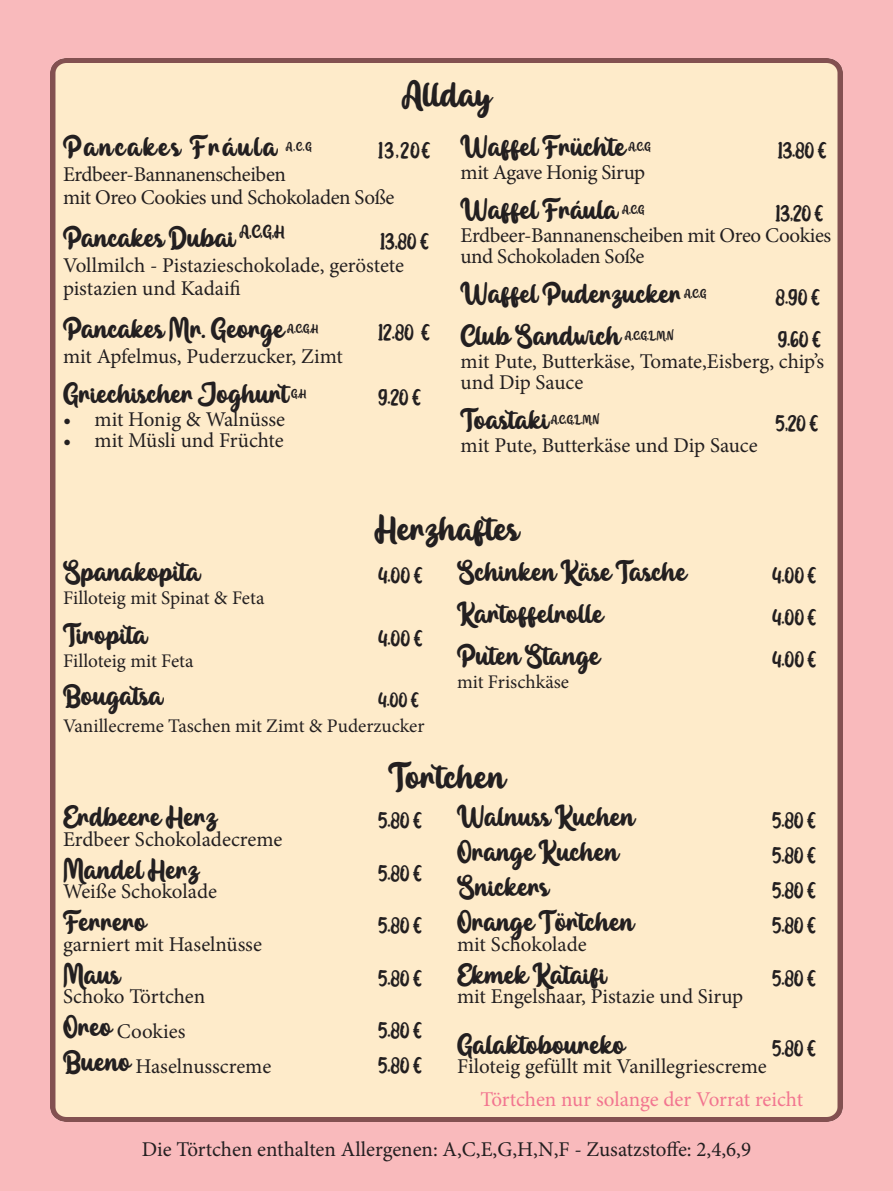
<style>
.page{position:relative;width:893px;height:1191px;background:#f9babc}
.page>*{position:absolute;margin:0;border:0;box-sizing:border-box;transform-origin:0 0}
.t1{font:42px "Maybe";color:#231f20}
.t2{font:33.25px "Maybe";color:#231f20}
.t3{font:33.25px "Maybe";letter-spacing:.07em;color:#231f20}
.t4{font:22.75px "Maybe";letter-spacing:-.015em;color:#231f20}
.t5{font:21px/21px "Minion Pro";letter-spacing:-.005em;color:#231f20}
.t6{font:21px "Minion Pro";letter-spacing:-.005em;color:#f27590}
.t7{font:21px "Minion Pro";letter-spacing:-.025em;color:#231f20}
.t8{font:21px "Maybe";color:#231f20}
.t9{font:19.25px "Minion Pro";color:#231f20}
.t10{font:13.3px "Maybe";color:#231f20}
.s1{font-family:"Maybe";font-size:33.25px}
</style>
<div class="page">
<div style="left:51px;top:58px;width:791px;height:1063px;background:#feebca"></div>
<p class="t1" style="left:402px;top:70px;width:91px">Allday</p>
<p class="t3" style="left:63px;top:127px;width:214px">Pancakes Fráula</p>
<p class="t10" style="left:286px;top:138px;width:27px">A,C,G</p>
<p class="t4" style="left:378px;top:137px;width:54px">13,20€</p>
<p class="t5" style="left:63px;top:164px;width:225px">Erdbeer-Bannanenscheiben</p>
<p class="t5" style="left:63px;top:187px;width:333px">mit Oreo Cookies und Schokoladen Soße</p>
<p class="t2" style="left:63px;top:218px;width:223px">Pancakes Dubai <sup>A,C,G,H</sup></p>
<p class="t4" style="left:380px;top:228px;width:50px">13,80 €</p>
<p class="t5" style="left:63px;top:254px;width:343px;line-height:22.8px">Vollmilch - Pistazieschokolade, geröstete pistazien und Kadaifi</p>
<p class="t2" style="left:63px;top:309px;width:222px">Pancakes Mr. George</p>
<p class="t10" style="left:287px;top:320px;width:33px">A,C,G,H</p>
<p class="t4" style="left:378px;top:319px;width:53px">12.80 €</p>
<p class="t5" style="left:63px;top:346px;width:281px">mit Apfelmus, Puderzucker, Zimt</p>
<p class="t2" style="left:63px;top:374px;width:226px">Griechischer Joghurt</p>
<p class="t10" style="left:291px;top:385px;width:17px">G,H</p>
<p class="t4" style="left:378px;top:384px;width:44px">9.20 €</p>
<p class="t5" style="left:63px;top:409px;width:224px">• mit Honig &amp; Walnüsse</p>
<p class="t5" style="left:63px;top:430px;width:222px">• mit Müsli und Früchte</p>
<p class="t2" style="left:461px;top:127px;width:166px">Waffel Früchte</p>
<p class="t10" style="left:628px;top:138px;width:24px">A,C,G</p>
<p class="t4" style="left:778px;top:137px;width:51px">13.80 €</p>
<p class="t7" style="left:461px;top:158px;width:186px">mit Agave Honig Sirup</p>
<p class="t2" style="left:461px;top:190px;width:158px">Waffel Fráula</p>
<p class="t10" style="left:622px;top:201px;width:24px">A,C,G</p>
<p class="t4" style="left:776px;top:200px;width:49px">13,20 €</p>
<p class="t5" style="left:461px;top:225px;width:372px">Erdbeer-Bannanenscheiben mit Oreo Cookies und Schokoladen Soße</p>
<p class="t2" style="left:461px;top:274px;width:222px">Waffel Puderzucker</p>
<p class="t10" style="left:684px;top:285px;width:24px">A,C,G</p>
<p class="t4" style="left:776px;top:284px;width:46px">8.90 €</p>
<p class="t2" style="left:461px;top:316px;width:161px">Club Sandwich</p>
<p class="t10" style="left:625px;top:327px;width:50px">A,C,G,L,M,N</p>
<p class="t4" style="left:778px;top:326px;width:45px">9.60 €</p>
<p class="t5" style="left:461px;top:351px;width:365px">mit Pute, Butterkäse, Tomate,Eisberg, chip’s und Dip Sauce</p>
<p class="t2" style="left:461px;top:400px;width:89px">Toastaki</p>
<p class="t10" style="left:551px;top:411px;width:50px">A,C,G,L,M,N</p>
<p class="t4" style="left:776px;top:410px;width:44px">5,20 €</p>
<p class="t5" style="left:461px;top:435px;width:299px">mit Pute, Butterkäse und Dip Sauce</p>
<p class="t1" style="left:374px;top:504px;width:146px">Herzhaftes</p>
<p class="t2" style="left:63px;top:551px;width:138px">Spanakopita</p>
<p class="t4" style="left:378px;top:561px;width:46px">4.00 €</p>
<p class="t9" style="left:63px;top:584px;width:203px">Filloteig mit Spinat &amp; Feta</p>
<p class="t2" style="left:63px;top:614px;width:85px">Tiropita</p>
<p class="t4" style="left:378px;top:624px;width:46px">4.00 €</p>
<p class="t9" style="left:63px;top:647px;width:132px">Filloteig mit Feta</p>
<p class="t2" style="left:63px;top:675px;width:101px">Bougatsa</p>
<p class="t8" style="left:378px;top:687px;width:42px">4.00 €</p>
<p class="t9" style="left:63px;top:712px;width:363px">Vanillecreme Taschen mit Zimt &amp; Puderzucker</p>
<p class="t2" style="left:457px;top:551px;width:231px">Schinken Käse Tasche</p>
<p class="t4" style="left:772px;top:561px;width:46px">4.00 €</p>
<p class="t2" style="left:457px;top:593px;width:147px">Kartoffelrolle</p>
<p class="t4" style="left:772px;top:603px;width:46px">4.00 €</p>
<p class="t2" style="left:457px;top:635px;width:144px">Puten Stange</p>
<p class="t4" style="left:772px;top:645px;width:46px">4.00 €</p>
<p class="t9" style="left:457px;top:668px;width:114px">mit Frischkäse</p>
<p class="t1" style="left:388px;top:752px;width:118px">Tortchen</p>
<p class="t2" style="left:63px;top:797px;width:155px">Erdbeere Herz</p>
<p class="t4" style="left:378px;top:807px;width:45px">5.80 €</p>
<p class="t5" style="left:63px;top:828px;width:221px">Erdbeer Schokoladecreme</p>
<p class="t2" style="left:63px;top:849px;width:137px">Mandel Herz</p>
<p class="t4" style="left:378px;top:859px;width:45px">5.80 €</p>
<p class="t5" style="left:63px;top:881px;width:156px">Weiße Schokolade</p>
<p class="t2" style="left:63px;top:902px;width:84px">Ferrero</p>
<p class="t4" style="left:378px;top:912px;width:45px">5.80 €</p>
<p class="t5" style="left:63px;top:933px;width:201px">garniert mit Haselnüsse</p>
<p class="t2" style="left:63px;top:954px;width:58px">Maus</p>
<p class="t4" style="left:378px;top:964px;width:45px">5.80 €</p>
<p class="t5" style="left:63px;top:986px;width:144px">Schoko Törtchen</p>
<p class="t5" style="left:63px;top:1021px;width:124px"><span class="s1">Oreo</span> Cookies</p>
<p class="t4" style="left:378px;top:1017px;width:45px">5.80 €</p>
<p class="t5" style="left:63px;top:1056px;width:210px"><span class="s1">Bueno</span> Haselnusscreme</p>
<p class="t4" style="left:378px;top:1052px;width:45px">5.80 €</p>
<p class="t2" style="left:457px;top:797px;width:179px">Walnuss Kuchen</p>
<p class="t4" style="left:772px;top:807px;width:45px">5.80 €</p>
<p class="t2" style="left:457px;top:832px;width:162px">Orange Kuchen</p>
<p class="t4" style="left:772px;top:842px;width:45px">5.80 €</p>
<p class="t2" style="left:457px;top:867px;width:93px">Snickers</p>
<p class="t4" style="left:772px;top:877px;width:45px">5.80 €</p>
<p class="t2" style="left:457px;top:902px;width:178px">Orange Törtchen</p>
<p class="t4" style="left:772px;top:912px;width:45px">5.80 €</p>
<p class="t5" style="left:457px;top:933px;width:131px">mit Schokolade</p>
<p class="t2" style="left:457px;top:954px;width:150px">Ekmek Kataifi</p>
<p class="t4" style="left:772px;top:964px;width:45px">5.80 €</p>
<p class="t5" style="left:457px;top:986px;width:288px">mit Engelshaar, Pistazie und Sirup</p>
<p class="t2" style="left:457px;top:1024px;width:169px">Galaktoboureko</p>
<p class="t4" style="left:772px;top:1034px;width:45px">5.80 €</p>
<p class="t5" style="left:457px;top:1056px;width:311px">Filoteig gefüllt mit Vanillegriescreme</p>
<p class="t6" style="left:480px;top:1084px;width:324px">Törtchen nur solange der Vorrat reicht</p>
<p class="t5" style="left:142px;top:1138px;width:611px">Die Törtchen enthalten Allergenen: A,C,E,G,H,N,F - Zusatzstoffe: 2,4,6,9</p>
</div>
